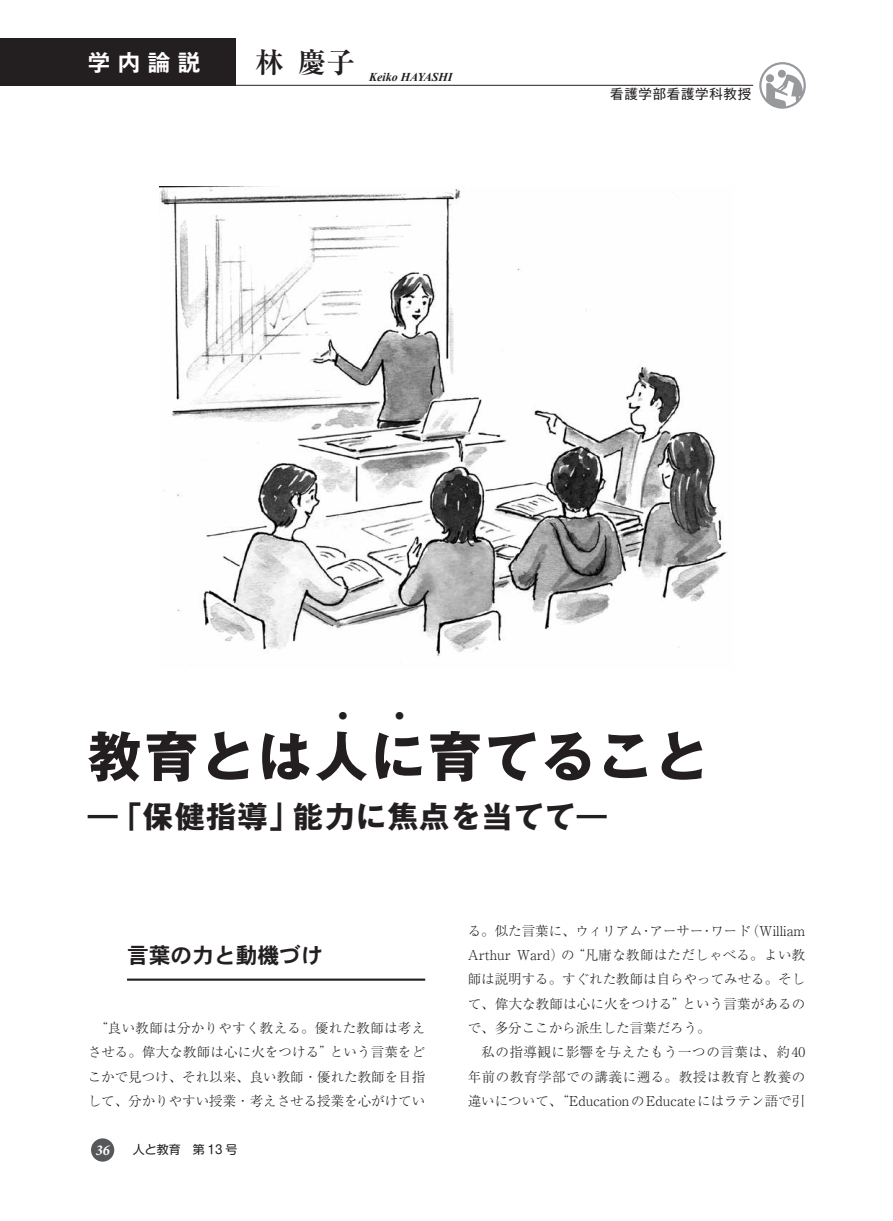
<style>
.page{position:relative;width:893px;height:1221px;background:#fff}
.page>*{position:absolute;margin:0;border:0;box-sizing:border-box;transform-origin:0 0}
.t1{font:700 54px "Gothic MB101 Pr 6 N";letter-spacing:.05em;color:#231f20}
.t2{font:700 30px "Gothic MB101 Pr 6 N";letter-spacing:.05em;color:#231f20}
.t3{font:700 28.5px "Ryumin Pr 6 N";color:#231f20}
.t4{font:700 27px "Gothic MB101 Pr 6 N";color:#231f20}
.t5{font:700 22.5px "Gothic MB101 Pr 6 N De";color:#fff}
.t6{font:21.75px "DFHS Gothic W7 WINP RKSJ H";color:#231f20}
.t7{font:italic 700 condensed 15px "Minion Pro";color:#fff}
.t8{font:300 13.5px/24.3px "Ryumin Pr 6 N";color:#231f20;text-align:justify}
.t9{font:13.5px "Gothic MB101 Pr 6 N";letter-spacing:.05em;color:#231f20}
.t10{font:italic 700 12px "Times New Roman";color:#231f20}
.t11{font:12px "Shin M Go Pr 6 N";color:#231f20}
</style>
<div class="page">
<div style="left:91px;top:1138px;width:23px;height:23px;background:#57585a;border-radius:50%"></div>
<hr style="left:88px;top:85px;width:665px;height:1px;background:#231f20">
<div style="left:0;top:38px;width:235px;height:47px;background:#231f20"></div>
<svg style="left:759px;top:62px;width:47px;height:47px"></svg>
<hr style="left:127px;top:978px;width:298px;height:2px;background:#231f20">
<img style="left:159px;top:187px;width:569px;height:469px">
<h3 class="t5" style="left:88px;top:44px;width:114px">学 内 論 説</h3>
<h3 class="t3" style="left:255px;top:40px;width:101px">林 慶子</h3>
<p class="t10" style="left:369px;top:68px;width:85px">Keiko HAYASHI</p>
<p class="t9" style="left:610px;top:83px;width:143px">看護学部看護学科教授</p>
<h3 class="t4" style="left:329px;top:693px;width:85px">・ ・</h3>
<h1 class="t1" style="left:88px;top:711px;width:622px">教育とは人に育てること</h1>
<h2 class="t2" style="left:88px;top:791px;width:521px">―「保健指導」能力に焦点を当てて―</h2>
<h3 class="t6" style="left:127px;top:944px;width:197px">言葉の力と動機づけ</h3>
<p class="t8" style="left:88px;top:1014px;width:339px;text-align:center">“良い教師は分かりやすく教える。優れた教師は考えさせる。偉大な教師は心に火をつける”という言葉をどこかで見つけ、それ以来、良い教師・優れた教師を目指して、分かりやすい授業・考えさせる授業を心がけてい</p>
<p class="t7" style="left:96px;top:1139px;width:15px">36</p>
<p class="t11" style="left:133px;top:1139px;width:106px">人と教育　第 13 号</p>
<p class="t8" style="left:468px;top:917px;width:339px">る。似た言葉に、ウィリアム・アーサー・ワード（William Arthur Ward）の“凡庸な教師はただしゃべる。よい教師は説明する。すぐれた教師は自らやってみせる。そして、偉大な教師は心に火をつける”という言葉があるので、多分ここから派生した言葉だろう。</p>
<p class="t8" style="left:468px;top:1039px;width:339px;text-indent:14px">私の指導観に影響を与えたもう一つの言葉は、約40年前の教育学部での講義に遡る。教授は教育と教養の違いについて、“EducationのEducateにはラテン語で引</p>
</div>
